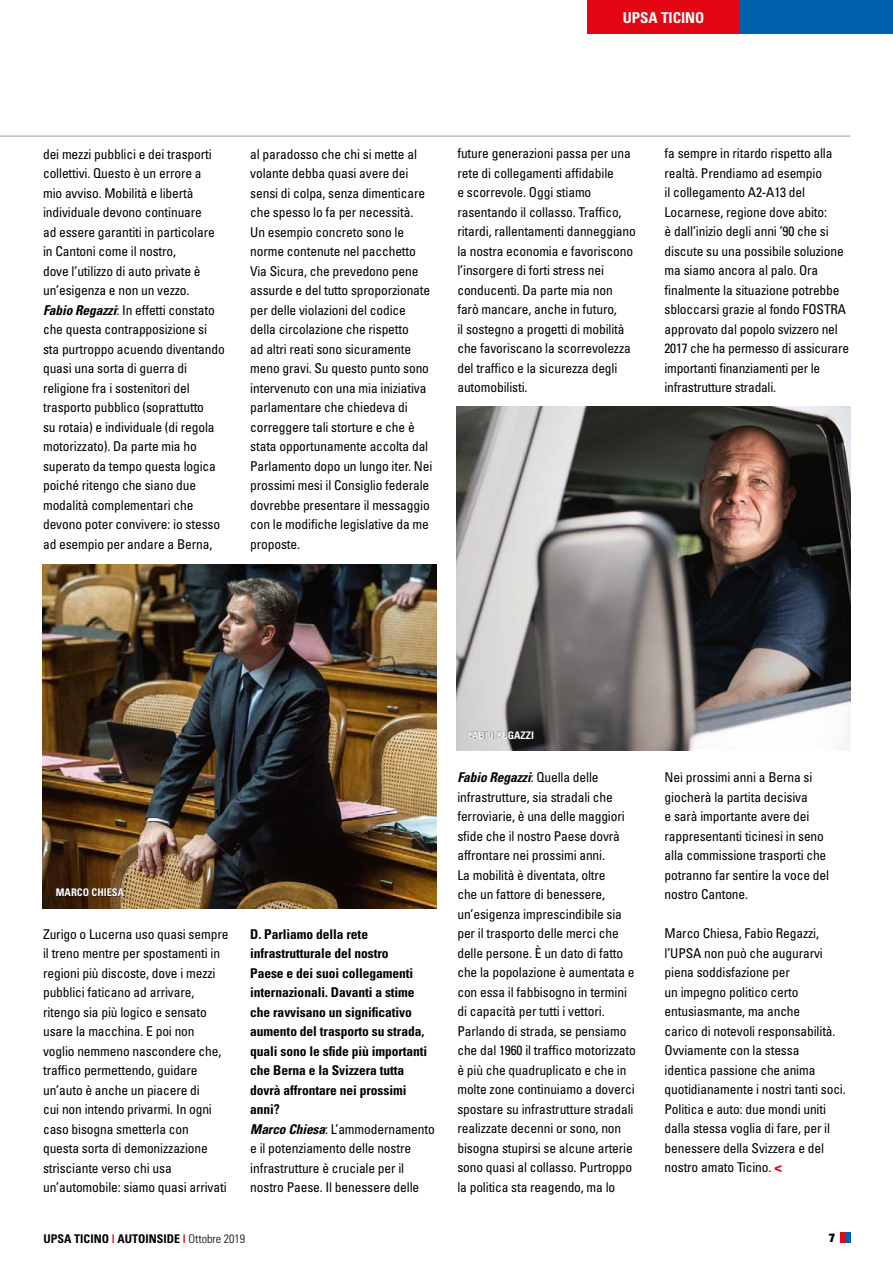
<style>
.page{position:relative;width:893px;height:1263px;background:#fff}
.page>*{position:absolute;margin:0;border:0;box-sizing:border-box;transform-origin:0 0}
.t1{font:700 condensed 15px "Univers";color:#fff}
.t2{font:condensed 13.5px/19.5px "Univers";letter-spacing:-.01em;color:#000}
.t3{font:700 condensed 13.5px/19.5px "Univers";letter-spacing:-.005em;color:#000}
.t4{font:700 condensed 12px "Univers";color:#000}
.t5{font:900 condensed 12px "Helvetica Neue LT Pro";color:#000}
.t6{font:700 condensed 10.5px "Univers";color:#fff}
.s1{font-weight:700;font-style:italic}
.s2{font-style:italic}
.s3{font-weight:400}
.s4{font-family:"Helvetica Neue LT Pro";font-weight:900;color:#e30613}
.s5{color:#e30613}
.s6{font-weight:300}
</style>
<div class="page">
<div style="left:587px;top:0;width:153px;height:34px;background:#e30613"></div>
<div style="left:740px;top:0;width:153px;height:34px;background:#0061ad"></div>
<div style="left:840px;top:1232px;width:10px;height:10px;background:#e30613"></div>
<div style="left:845px;top:1232px;width:5px;height:10px;background:#0061ad"></div>
<hr style="left:0;top:136px;width:850px;height:1px;background:#9d9d9c">
<img style="left:43px;top:565px;width:394px;height:344px">
<div style="left:56px;top:889px;width:68px;height:7px;background:#000;opacity:.75"></div>
<img style="left:456px;top:407px;width:394px;height:343px">
<div style="left:468px;top:731px;width:65px;height:8px;background:#000;opacity:.75"></div>
<p class="t1" style="left:623px;top:9px;width:83px">UPSA TICINO</p>
<p class="t2" style="left:43px;top:144px;width:183px">dei mezzi pubblici e dei trasporti collettivi. Questo è un errore a<br>mio avviso. Mobilità e libertà individuale devono continuare<br>ad essere garantiti in particolare in Cantoni come il nostro,<br>dove l’utilizzo di auto private è un’esigenza e non un vezzo.<br><span class="s1">Fabio Regazzi</span>: In effetti constato che questa contrapposizione si sta purtroppo acuendo diventando quasi una sorta di guerra di religione fra i sostenitori del trasporto pubblico (soprattutto<br>su rotaia) e individuale (di regola motorizzato). Da parte mia ho superato da tempo questa logica poiché ritengo che siano due modalità complementari che devono poter convivere: io stesso ad esempio per andare a Berna,</p>
<p class="t2" style="left:250px;top:144px;width:184px">al paradosso che chi si mette al volante debba quasi avere dei sensi di colpa, senza dimenticare che spesso lo fa per necessità.<br>Un esempio concreto sono le norme contenute nel pacchetto<br>Via Sicura, che prevedono pene assurde e del tutto sproporzionate per delle violazioni del codice della circolazione che rispetto<br>ad altri reati sono sicuramente meno gravi. Su questo punto sono intervenuto con una mia iniziativa parlamentare che chiedeva di correggere tali storture e che è stata opportunamente accolta dal<br>Parlamento dopo un lungo iter. Nei prossimi mesi il Consiglio federale dovrebbe presentare il messaggio con le modifiche legislative da me proposte.</p>
<p class="t2" style="left:457px;top:143px;width:180px">future generazioni passa per una rete di collegamenti affidabile<br>e scorrevole. Oggi stiamo rasentando il collasso. Traffico, ritardi, rallentamenti danneggiano la nostra economia e favoriscono l’insorgere di forti stress nei conducenti. Da parte mia non farò mancare, anche in futuro,<br>il sostegno a progetti di mobilità che favoriscano la scorrevolezza del traffico e la sicurezza degli automobilisti.</p>
<p class="t2" style="left:665px;top:143px;width:186px">fa sempre in ritardo rispetto alla realtà. Prendiamo ad esempio<br>il collegamento A2-A13 del<br>Locarnese, regione dove abito:<br>è dall’inizio degli anni ’90 che si discute su una possibile soluzione ma siamo ancora al palo. Ora finalmente la situazione potrebbe sbloccarsi grazie al fondo FOSTRA approvato dal popolo svizzero nel<br>2017 che ha permesso di assicurare importanti finanziamenti per le infrastrutture stradali.</p>
<p class="t6" style="left:56px;top:886px;width:70px">MARCO CHIESA</p>
<p class="t2" style="left:43px;top:924px;width:187px">Zurigo o Lucerna uso quasi sempre il treno mentre per spostamenti in regioni più discoste, dove i mezzi pubblici faticano ad arrivare, ritengo sia più logico e sensato usare la macchina. E poi non voglio nemmeno nascondere che, traffico permettendo, guidare un’auto è anche un piacere di<br>cui non intendo privarmi. In ogni caso bisogna smetterla con<br>questa sorta di demonizzazione strisciante verso chi usa un’automobile: siamo quasi arrivati</p>
<p class="t3" style="left:250px;top:924px;width:186px">D. Parliamo della rete infrastrutturale del nostro<br>Paese e dei suoi collegamenti internazionali. Davanti a stime che ravvisano un significativo aumento del trasporto su strada, quali sono le sfide più importanti che Berna e la Svizzera tutta dovrà affrontare nei prossimi anni?<br><span class="s2">Marco Chiesa</span><span class="s3">: L’ammodernamento e il potenziamento delle nostre infrastrutture è cruciale per il nostro Paese. Il benessere delle</span></p>
<p class="t6" style="left:468px;top:728px;width:68px">FABIO REGAZZI</p>
<p class="t2" style="left:457px;top:767px;width:180px"><span class="s1">Fabio Regazzi</span>: Quella delle infrastrutture, sia stradali che ferroviarie, è una delle maggiori sfide che il nostro Paese dovrà affrontare nei prossimi anni.<br>La mobilità è diventata, oltre<br>che un fattore di benessere, un’esigenza imprescindibile sia per il trasporto delle merci che delle persone. È un dato di fatto che la popolazione è aumentata e con essa il fabbisogno in termini di capacità per tutti i vettori.<br>Parlando di strada, se pensiamo che dal 1960 il traffico motorizzato è più che quadruplicato e che in molte zone continuiamo a doverci spostare su infrastrutture stradali realizzate decenni or sono, non bisogna stupirsi se alcune arterie sono quasi al collasso. Purtroppo la politica sta reagendo, ma lo</p>
<p class="t2" style="left:665px;top:767px;width:166px">Nei prossimi anni a Berna si giocherà la partita decisiva<br>e sarà importante avere dei rappresentanti ticinesi in seno alla commissione trasporti che potranno far sentire la voce del nostro Cantone.</p>
<p class="t2" style="left:665px;top:923px;width:183px">Marco Chiesa, Fabio Regazzi, l’UPSA non può che augurarvi piena soddisfazione per<br>un impegno politico certo entusiasmante, ma anche<br>carico di notevoli responsabilità.<br>Ovviamente con la stessa<br>identica passione che anima quotidianamente i nostri tanti soci.<br>Politica e auto: due mondi uniti dalla stessa voglia di fare, per il benessere della Svizzera e del nostro amato Ticino. <span class="s4">&lt;</span></p>
<p class="t4" style="left:44px;top:1231px;width:203px">UPSA TICINO <span class="s5">|</span> AUTOINSIDE <span class="s5">|</span> <span class="s6">Ottobre 2019</span></p>
<p class="t5" style="left:829px;top:1230px;width:8px">7</p>
</div>
